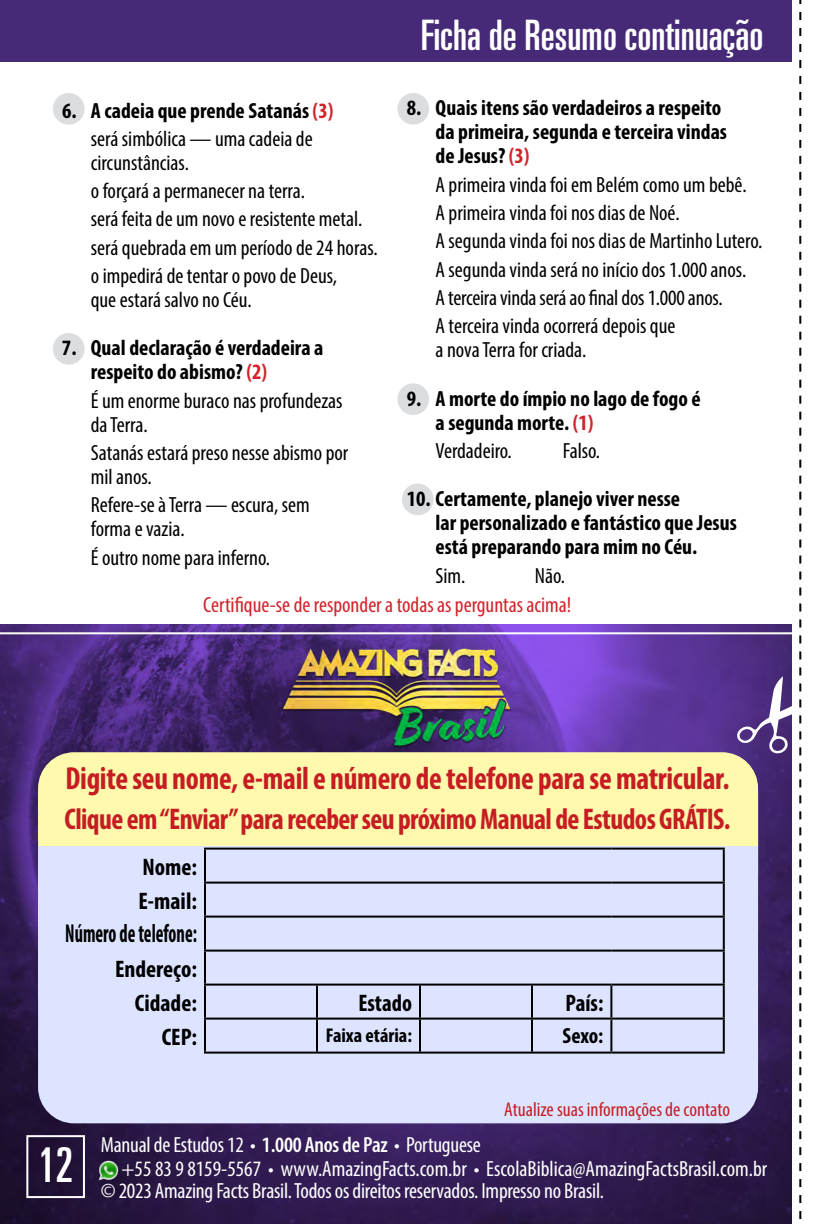
<style>
.page{position:relative;width:828px;height:1224px;background:#fff}
.page>*{position:absolute;margin:0;border:0;box-sizing:border-box;transform-origin:0 0}
.t1{font:ultra-condensed 48px "Univers";color:#fff}
.t2{font:ultra-condensed 42px "Univers";color:#fff}
.t3{font:700 condensed 32px "Myriad Pro";letter-spacing:-.01em;color:#c61d23;scale:.95 1}
.t4{font:700 condensed 30px "Myriad Pro";letter-spacing:-.02em;color:#c61d23;scale:.95 1}
.t5{font:700 condensed 26px "Myriad Pro";color:#000;scale:.71 1}
.t6{font:700 condensed 24px/34px "Myriad Pro";color:#000}
.t7{font:700 condensed 24px "Myriad Pro";color:#000;scale:.96 1}
.t8{font:condensed 22px/28.4px "Myriad Pro";color:#000}
.t9{font:700 condensed 22px/24px "Myriad Pro";color:#000}
.t10{font:condensed 22px/24px "Myriad Pro";letter-spacing:-.01em;color:#fff}
.t11{font:condensed 22px "Myriad Pro";color:#d2232a}
.t12{font:condensed 20px "Myriad Pro";color:#c61d23}
.t13{font:700 condensed 20px "Myriad Pro";color:#000}
.s1{color:#d2232a}
.s2{font-weight:400}
.s3{font-weight:600}
</style>
<div class="page">
<div style="left:0;top:0;width:792px;height:62px;background:#472a77"></div>
<img style="left:0;top:625px;width:792px;height:599px">
<div style="left:397px;top:93px;width:32px;height:32px;background:#dcddde;border-radius:50%"></div>
<div style="left:397px;top:383px;width:32px;height:32px;background:#dcddde;border-radius:50%"></div>
<div style="left:53px;top:93px;width:32px;height:32px;background:#dcddde;border-radius:50%"></div>
<div style="left:53px;top:333px;width:32px;height:32px;background:#dcddde;border-radius:50%"></div>
<div style="left:402px;top:484px;width:32px;height:31px;background:#dcddde;border-radius:50%"></div>
<svg style="left:799px;top:0;width:2px;height:1220px"></svg>
<div style="left:26px;top:1135px;width:59px;height:63px;border:2px solid #fff"></div>
<svg style="left:736px;top:676px;width:56px;height:78px"></svg>
<hr style="left:0;top:632px;width:792px;height:2px;background:#fff">
<img style="left:281px;top:640px;width:232px;height:110px">
<img style="left:99px;top:1160px;width:20px;height:20px">
<div style="left:38px;top:760px;width:720px;height:363px;background:#dde4ff;border-radius:36px"></div>
<div style="left:38px;top:752px;width:720px;height:157px;background:#fff9ae;border-radius:36px"></div>
<svg style="left:38px;top:846px;width:720px;height:63px;background:#d2d9f3"></svg>
<svg style="left:54px;top:849px;width:669px;height:203px"></svg>
<div style="left:317px;top:1019px;width:103px;height:34px;background:#dde4ff"></div>
<hr style="left:204px;top:848px;width:113px;height:2px;background:#000">
<hr style="left:204px;top:850px;width:2px;height:32px;background:#000">
<hr style="left:317px;top:848px;width:103px;height:2px;background:#000">
<hr style="left:420px;top:848px;width:112px;height:2px;background:#000">
<hr style="left:532px;top:848px;width:79px;height:2px;background:#000">
<hr style="left:611px;top:848px;width:114px;height:2px;background:#000">
<hr style="left:723px;top:850px;width:2px;height:32px;background:#000">
<hr style="left:204px;top:882px;width:113px;height:2px;background:#000">
<hr style="left:204px;top:884px;width:2px;height:32px;background:#000">
<hr style="left:317px;top:882px;width:103px;height:2px;background:#000">
<hr style="left:420px;top:882px;width:112px;height:2px;background:#000">
<hr style="left:532px;top:882px;width:79px;height:2px;background:#000">
<hr style="left:611px;top:882px;width:114px;height:2px;background:#000">
<hr style="left:723px;top:884px;width:2px;height:32px;background:#000">
<hr style="left:204px;top:916px;width:113px;height:2px;background:#000">
<hr style="left:204px;top:918px;width:2px;height:32px;background:#000">
<hr style="left:317px;top:916px;width:103px;height:2px;background:#000">
<hr style="left:420px;top:916px;width:112px;height:2px;background:#000">
<hr style="left:532px;top:916px;width:79px;height:2px;background:#000">
<hr style="left:611px;top:916px;width:114px;height:2px;background:#000">
<hr style="left:723px;top:918px;width:2px;height:32px;background:#000">
<hr style="left:204px;top:950px;width:113px;height:2px;background:#000">
<hr style="left:204px;top:952px;width:2px;height:32px;background:#000">
<hr style="left:317px;top:950px;width:103px;height:2px;background:#000">
<hr style="left:420px;top:950px;width:112px;height:2px;background:#000">
<hr style="left:532px;top:950px;width:79px;height:2px;background:#000">
<hr style="left:611px;top:950px;width:114px;height:2px;background:#000">
<hr style="left:723px;top:952px;width:2px;height:32px;background:#000">
<hr style="left:611px;top:984px;width:114px;height:2px;background:#000">
<hr style="left:723px;top:986px;width:2px;height:32px;background:#000">
<hr style="left:611px;top:1018px;width:114px;height:2px;background:#000">
<hr style="left:723px;top:1020px;width:2px;height:32px;background:#000">
<hr style="left:611px;top:1052px;width:114px;height:2px;background:#000">
<hr style="left:420px;top:984px;width:112px;height:2px;background:#000">
<hr style="left:532px;top:984px;width:79px;height:2px;background:#000">
<hr style="left:531px;top:986px;width:2px;height:32px;background:#000">
<hr style="left:610px;top:986px;width:2px;height:32px;background:#000">
<hr style="left:420px;top:1018px;width:112px;height:2px;background:#000">
<hr style="left:532px;top:1018px;width:79px;height:2px;background:#000">
<hr style="left:531px;top:1020px;width:2px;height:32px;background:#000">
<hr style="left:610px;top:1020px;width:2px;height:32px;background:#000">
<hr style="left:420px;top:1052px;width:112px;height:2px;background:#000">
<hr style="left:532px;top:1052px;width:79px;height:2px;background:#000">
<hr style="left:204px;top:984px;width:113px;height:2px;background:#000">
<hr style="left:204px;top:986px;width:2px;height:32px;background:#000">
<hr style="left:317px;top:984px;width:103px;height:2px;background:#000">
<hr style="left:316px;top:986px;width:2px;height:32px;background:#000">
<hr style="left:419px;top:986px;width:2px;height:32px;background:#000">
<hr style="left:204px;top:1018px;width:113px;height:2px;background:#000">
<hr style="left:204px;top:1020px;width:2px;height:32px;background:#000">
<hr style="left:317px;top:1018px;width:103px;height:2px;background:#000">
<hr style="left:316px;top:1020px;width:2px;height:32px;background:#000">
<hr style="left:419px;top:1020px;width:2px;height:32px;background:#000">
<hr style="left:204px;top:1052px;width:113px;height:2px;background:#000">
<hr style="left:317px;top:1052px;width:103px;height:2px;background:#000">
<p class="t9" style="left:62px;top:96px;width:273px;line-height:28.4px;text-align:center">6. A cadeia que prende Satanás <span class="s1">(3) </span><span class="s2">será simbólica — uma cadeia de</span></p>
<p class="t8" style="left:91px;top:148px;width:288px">circunstâncias.<br>o forçará a permanecer na terra.<br>será feita de um novo e resistente metal. será quebrada em um período de 24 horas. o impedirá de tentar o povo de Deus,</p>
<p class="t8" style="left:91px;top:285px;width:162px">que estará salvo no Céu.</p>
<p class="t9" style="left:91px;top:336px;width:234px;text-indent:-29px">7. Qual declaração é verdadeira a respeito do abismo? <span class="s1">(2)</span></p>
<p class="t8" style="left:91px;top:388px;width:253px;line-height:24px">É um enorme buraco nas profundezas da Terra.</p>
<p class="t8" style="left:91px;top:441px;width:259px;line-height:24px">Satanás estará preso nesse abismo por mil anos.</p>
<p class="t8" style="left:91px;top:493px;width:221px;line-height:24px">Refere-se à Terra — escura, sem forma e vazia.</p>
<p class="t8" style="left:91px;top:543px;width:181px">É outro nome para inferno.</p>
<h2 class="t2" style="left:421px;top:11px;width:344px">Ficha de Resumo continuação</h2>
<p class="t9" style="left:436px;top:96px;width:293px;text-indent:-29px">8. Quais itens são verdadeiros a respeito da primeira, segunda e terceira vindas de Jesus? <span class="s1">(3)</span></p>
<p class="t8" style="left:436px;top:170px;width:328px">A primeira vinda foi em Belém como um bebê.<br>A primeira vinda foi nos dias de Noé.<br>A segunda vinda foi nos dias de Martinho Lutero.<br>A segunda vinda será no início dos 1.000 anos.<br>A terceira vinda será ao final dos 1.000 anos.<br>A terceira vinda ocorrerá depois que</p>
<p class="t8" style="left:436px;top:336px;width:152px">a nova Terra for criada.</p>
<p class="t9" style="left:436px;top:386px;width:266px;text-indent:-29px">9. A morte do ímpio no lago de fogo é a segunda morte. <span class="s1">(1)</span></p>
<p class="t8" style="left:436px;top:436px;width:78px">Verdadeiro.</p>
<p class="t8" style="left:563px;top:436px;width:39px">Falso.</p>
<p class="t9" style="left:436px;top:487px;width:303px;text-indent:-29px">10. Certamente, planejo viver nesse<br>lar personalizado e fantástico que Jesus está preparando para mim no Céu.</p>
<p class="t8" style="left:436px;top:561px;width:31px">Sim.</p>
<p class="t8" style="left:535px;top:561px;width:32px">Não.</p>
<p class="t11" style="left:203px;top:591px;width:370px">Certifique-se de responder a todas as perguntas acima!</p>
<h3 class="t3" style="left:65px;top:758px;width:701px">Digite seu nome, e-mail e número de telefone para se matricular.</h3>
<h3 class="t4" style="left:64px;top:800px;width:703px">Clique em “Enviar” para receber seu próximo Manual de Estudos GRÁTIS.</h3>
<p class="t6" style="left:139px;top:849px;width:60px">Nome:<br>E-mail:</p>
<p class="t5" style="left:65px;top:917px;width:187px">Número de telefone:</p>
<p class="t6" style="left:115px;top:951px;width:83px;text-align:right">Endereço:<br>Cidade:</p>
<p class="t7" style="left:358px;top:988px;width:57px">Estado</p>
<p class="t7" style="left:566px;top:988px;width:41px">País:</p>
<p class="t6" style="left:162px;top:1019px;width:37px">CEP:</p>
<p class="t13" style="left:326px;top:1022px;width:88px">Faixa etária:</p>
<p class="t9" style="left:563px;top:1023px;width:42px">Sexo:</p>
<h1 class="t1" style="left:38px;top:1138px;width:37px">12</h1>
<p class="t12" style="left:504px;top:1097px;width:227px">Atualize suas informações de contato</p>
<p class="t10" style="left:122px;top:1132px;width:647px;text-indent:-21px">Manual de Estudos 12 • <span class="s3">1.000 Anos de Paz</span> • Portuguese<br>+55 83 9 8159-5567 • www.AmazingFacts.com.br • EscolaBiblica@AmazingFactsBrasil.com.br</p>
<p class="t10" style="left:101px;top:1178px;width:505px">© 2023 Amazing Facts Brasil. Todos os direitos reservados. Impresso no Brasil.</p>
</div>
